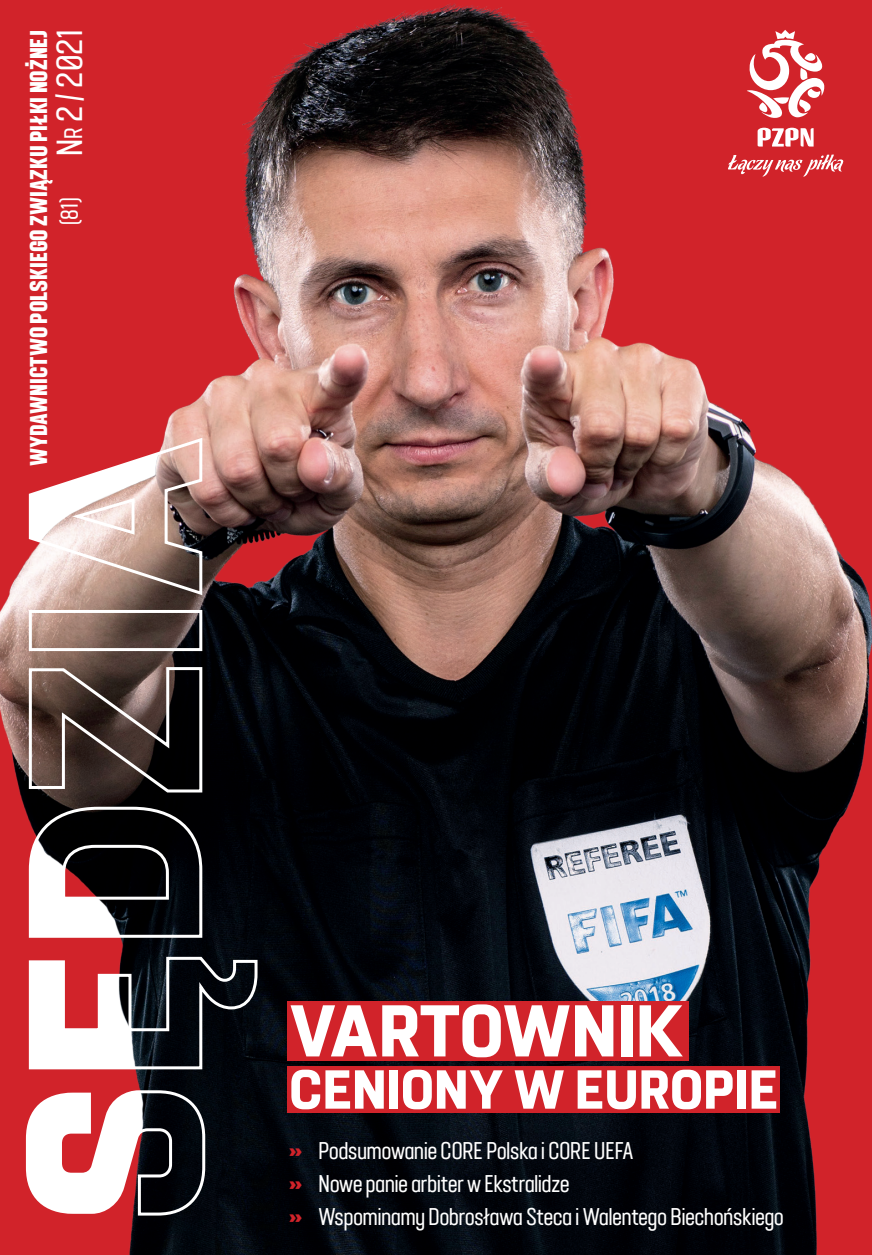
<style>
.page{position:relative;width:872px;height:1255px;background:#fff}
.page>*{position:absolute;margin:0;border:0;box-sizing:border-box;transform-origin:0 0}
.t1{font:700 240px "PZPN Luna 2020";color:#fff}
.t2{font:700 72px "PZPN Luna 2020";letter-spacing:-.005em;color:#fff}
.t3{font:700 54px "PZPN Luna 2020";color:#fff}
.t4{font:36px "PZPN Luna 2020";color:#fff}
.t5{font:condensed 24px/33px "PZPN Luna 2020";color:#fff}
.t6{font:700 condensed 24px "PZPN Luna 2020";color:#fff}
.s1{font-size:25.2px}
.s2{font-weight:700;font-stretch:normal;color:#d1232a}
</style>
<div class="page">
<img style="left:0;top:0;width:872px;height:1254px">
<svg style="left:24px;top:1088px;width:183px;height:128px;background:#923238"></svg>
<svg style="left:27px;top:954px;width:232px;height:116px;background:#6d2d33"></svg>
<svg style="left:27px;top:805px;width:177px;height:134px;background:#482326"></svg>
<svg style="left:27px;top:665px;width:177px;height:129px;background:#4c403c"></svg>
<div style="left:29px;top:610px;width:173px;height:41px;border:3px solid #fff"></div>
<svg style="left:27px;top:436px;width:178px;height:161px;background:#c47f7c"></svg>
<svg style="left:747px;top:30px;width:77px;height:88px"></svg>
<svg style="left:757px;top:128px;width:56px;height:18px"></svg>
<svg style="left:728px;top:154px;width:115px;height:23px;background:#db575d"></svg>
<div style="left:287px;top:1001px;width:401px;height:59px;background:#d1232a"></div>
<div style="left:287px;top:1066px;width:492px;height:47px;background:#d1232a"></div>
<p class="t6" style="left:24px;top:466px;width:438px;rotate:-90deg">Wydawnictwo polskiego związku piłki nożnej</p>
<h3 class="t4" style="left:49px;top:156px;width:128px;rotate:-90deg">N<span class="s1">r</span> 2 / 2021</h3>
<p class="t5" style="left:53px;top:225px;width:29px;rotate:-90deg">(81)</p>
<h1 class="t1" style="left:-30px;top:1225px;width:792px;rotate:-90deg">SĘDZIA</h1>
<h2 class="t2" style="left:289px;top:987px;width:396px">VARTOWNIK</h2>
<h3 class="t3" style="left:289px;top:1056px;width:491px">CENIONY W EUROPIE</h3>
<p class="t5" style="left:289px;top:1134px;width:496px"><span class="s2">»</span> Podsumowanie CORE Polska i CORE UEFA<br><span class="s2">»</span> Nowe panie arbiter w Ekstralidze<br><span class="s2">»</span> Wspominamy Dobrosława Steca i Walentego Biechońskiego</p>
</div>
